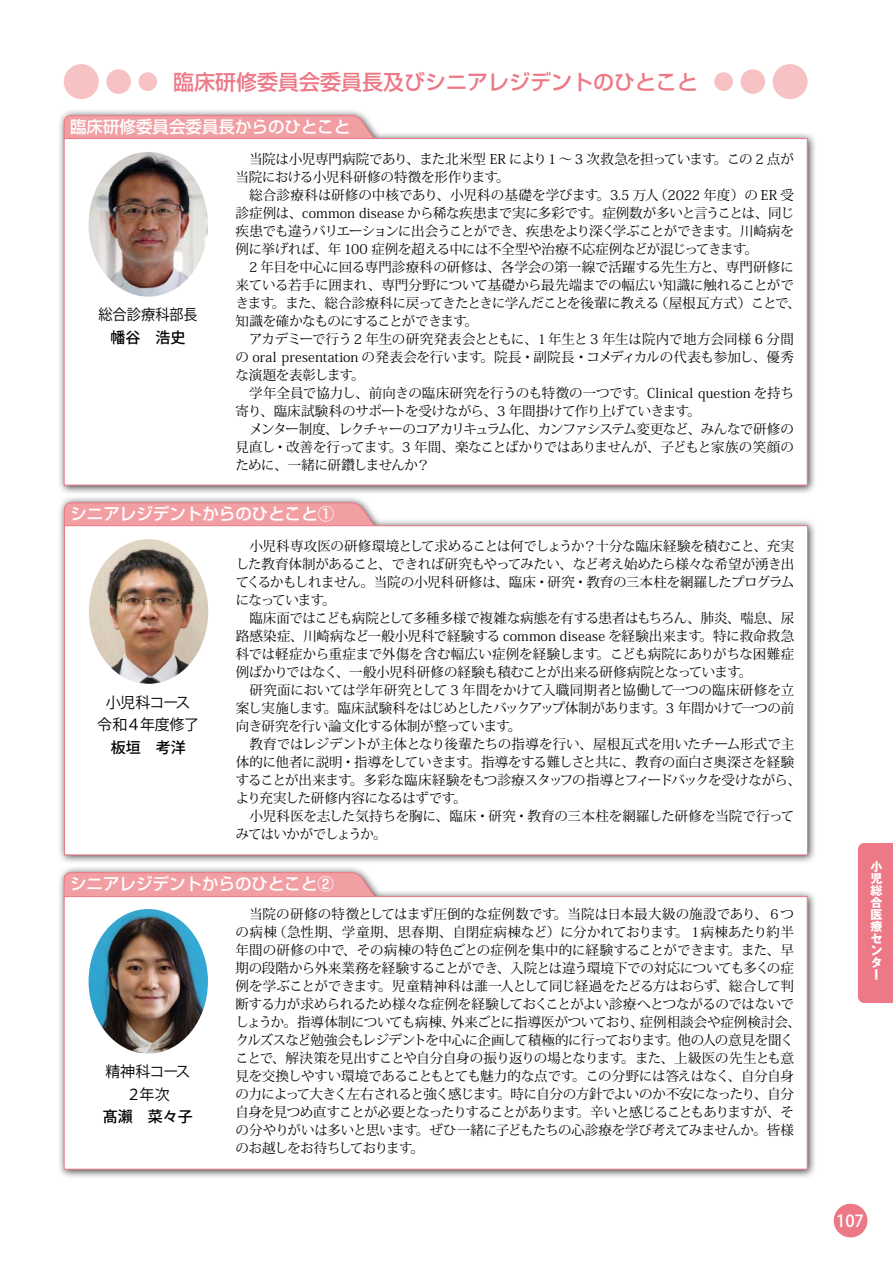
<style>
.page{position:relative;width:893px;height:1263px;background:#fff}
.page>*{position:absolute;margin:0;border:0;box-sizing:border-box;transform-origin:0 0}
.t1{font:500 21px "Shin Go";color:#ed7987}
.t2{font:500 16.5px "Shin Go";color:#fff}
.t3{font:500 16.5px "Koz Go Pro";color:#fff}
.t4{font:500 15px "Koz Go Pro";color:#000}
.t5{font:15px/22.5px "Koz Go Pro";letter-spacing:-.045em;color:#000;text-align:center}
.t6{font:15px/22.5px "Koz Go Pro";letter-spacing:-.055em;color:#000;text-align:center}
.t7{font:15px "Koz Go Pro";letter-spacing:-.015em;color:#000;scale:.95 1}
.t8{font:13.5px/18px "Koz Min Pro";letter-spacing:-.025em;color:#000;text-align:justify}
.t9{font:13.5px/18px "Koz Min Pro";letter-spacing:-.005em;color:#000}
.t10{font:700 12px/12px "Gothic MB101";color:#fff;text-align:justify}
</style>
<div class="page">
<div style="left:834px;top:1204px;width:33px;height:33px;background:#ed7987;border-radius:50%"></div>
<div style="left:858px;top:843px;width:35px;height:160px;background:#ed7987"></div>
<div style="left:57px;top:865px;width:760px;height:314px;background:#000;opacity:.75"></div>
<svg style="left:63px;top:872px;width:315px;height:32px;background:#f09fa5"></svg>
<div style="left:64px;top:896px;width:744px;height:273px;background:#fff;border:1px solid #ed7987"></div>
<img style="left:89px;top:909px;width:119px;height:145px">
<div style="left:57px;top:495px;width:760px;height:370px;background:#000;opacity:.75"></div>
<svg style="left:64px;top:502px;width:314px;height:23px;background:#f09fa4"></svg>
<div style="left:64px;top:525px;width:744px;height:330px;background:#fff;border:1px solid #ed7987"></div>
<img style="left:89px;top:539px;width:119px;height:145px">
<div style="left:57px;top:108px;width:760px;height:387px;background:#000;opacity:.75"></div>
<svg style="left:63px;top:115px;width:315px;height:32px;background:#f09fa4"></svg>
<div style="left:64px;top:138px;width:744px;height:347px;background:#fff;border:1px solid #ed7987"></div>
<img style="left:89px;top:152px;width:119px;height:145px">
<div style="left:64px;top:64px;width:35px;height:35px;background:#f7c2c3;border-radius:50%"></div>
<div style="left:138px;top:72px;width:19px;height:19px;background:#f7c2c3;border-radius:50%"></div>
<div style="left:106px;top:69px;width:25px;height:25px;background:#f7c2c3;border-radius:50%"></div>
<div style="left:773px;top:64px;width:35px;height:35px;background:#f7c2c3;border-radius:50%"></div>
<div style="left:714px;top:72px;width:19px;height:19px;background:#f7c2c3;border-radius:50%"></div>
<div style="left:740px;top:69px;width:25px;height:25px;background:#f7c2c3;border-radius:50%"></div>
<h1 class="t1" style="left:173px;top:68px;width:527px">臨床研修委員会委員長及びシニアレジデントのひとこと</h1>
<p class="t2" style="left:70px;top:116px;width:282px">臨床研修委員会委員長からのひとこと</p>
<p class="t8" style="left:236px;top:149px;width:560px;text-indent:14px">当院は小児専門病院であり、また北米型 ER により1 ～ 3 次救急を担っています。この 2 点が当院における小児科研修の特徴を形作ります。</p>
<p class="t8" style="left:236px;top:185px;width:560px;text-indent:14px">総合診療科は研修の中核であり、小児科の基礎を学びます。3.5 万人（2022 年度）の ER 受診症例は、common disease から稀な疾患まで実に多彩です。症例数が多いと言うことは、同じ疾患でも違うバリエーションに出会うことができ、疾患をより深く学ぶことができます。川崎病を例に挙げれば、年 100 症例を超える中には不全型や治療不応症例などが混じってきます。</p>
<p class="t8" style="left:236px;top:257px;width:567px;text-align:left;text-indent:14px">2 年目を中心に回る専門診療科の研修は、各学会の第一線で活躍する先生方と、専門研修に来ている若手に囲まれ、専門分野について基礎から最先端までの幅広い知識に触れることができます。また、総合診療科に戻ってきたときに学んだことを後輩に教える（屋根瓦方式）ことで、知識を確かなものにすることができます。</p>
<p class="t8" style="left:236px;top:329px;width:560px;text-indent:14px">アカデミーで行う2 年生の研究発表会とともに、1 年生と 3 年生は院内で地方会同様 6 分間の oral presentation の発表会を行います。院長・副院長・コメディカルの代表も参加し、優秀な演題を表彰します。</p>
<p class="t9" style="left:236px;top:383px;width:560px;text-indent:14px">学年全員で協力し、前向きの臨床研究を行うのも特徴の一つです。Clinical question を持ち寄り、臨床試験科のサポートを受けながら、3 年間掛けて作り上げていきます。</p>
<p class="t8" style="left:236px;top:419px;width:560px;text-indent:14px">メンター制度、レクチャーのコアカリキュラム化、カンファシステム変更など、みんなで研修の見直し・改善を行ってます。3 年間、楽なことばかりではありませんが、子どもと家族の笑顔のために、一緒に研鑽しませんか？</p>
<p class="t7" style="left:98px;top:305px;width:106px">総合診療科部長</p>
<p class="t4" style="left:110px;top:328px;width:76px">幡谷　浩史</p>
<p class="t2" style="left:70px;top:503px;width:266px">シニアレジデントからのひとこと①</p>
<p class="t8" style="left:236px;top:537px;width:560px;text-indent:14px">小児科専攻医の研修環境として求めることは何でしょうか？十分な臨床経験を積むこと、充実した教育体制があること、できれば研究もやってみたい、など考え始めたら様々な希望が湧き出てくるかもしれません。当院の小児科研修は、臨床・研究・教育の三本柱を網羅したプログラムになっています。</p>
<p class="t8" style="left:236px;top:609px;width:560px;text-indent:14px">臨床面ではこども病院として多種多様で複雑な病態を有する患者はもちろん、肺炎、喘息、尿路感染症、川崎病など一般小児科で経験する common disease を経験出来ます。特に救命救急科では軽症から重症まで外傷を含む幅広い症例を経験します。こども病院にありがちな困難症例ばかりではなく、一般小児科研修の経験も積むことが出来る研修病院となっています。</p>
<p class="t8" style="left:236px;top:681px;width:560px;text-indent:14px">研究面においては学年研究として 3 年間をかけて入職同期者と協働して一つの臨床研修を立案し実施します。臨床試験科をはじめとしたバックアップ体制があります。3 年間かけて一つの前向き研究を行い論文化する体制が整っています。</p>
<p class="t8" style="left:236px;top:735px;width:567px;text-align:left;text-indent:14px">教育ではレジデントが主体となり後輩たちの指導を行い、屋根瓦式を用いたチーム形式で主体的に他者に説明・指導をしていきます。指導をする難しさと共に、教育の面白さ奥深さを経験することが出来ます。多彩な臨床経験をもつ診療スタッフの指導とフィードバックを受けながら、より充実した研修内容になるはずです。</p>
<p class="t8" style="left:236px;top:807px;width:560px;text-indent:14px">小児科医を志した気持ちを胸に、臨床・研究・教育の三本柱を網羅した研修を当院で行ってみてはいかがでしょうか。</p>
<p class="t5" style="left:97px;top:691px;width:104px">小児科コース令和４年度修了</p>
<p class="t4" style="left:111px;top:737px;width:76px">板垣　考洋</p>
<p class="t2" style="left:70px;top:873px;width:265px">シニアレジデントからのひとこと②</p>
<p class="t8" style="left:236px;top:904px;width:567px;text-align:left;text-indent:14px">当院の研修の特徴としてはまず圧倒的な症例数です。当院は日本最大級の施設であり、６つの病棟（急性期、学童期、思春期、自閉症病棟など）に分かれております。１病棟あたり約半年間の研修の中で、その病棟の特色ごとの症例を集中的に経験することができます。また、早期の段階から外来業務を経験することができ、入院とは違う環境下での対応についても多くの症例を学ぶことができます。児童精神科は誰一人として同じ経過をたどる方はおらず、総合して判断する力が求められるため様々な症例を経験しておくことがよい診療へとつながるのではないでしょうか。指導体制についても病棟、外来ごとに指導医がついており、症例相談会や症例検討会、クルズスなど勉強会もレジデントを中心に企画して積極的に行っております。他の人の意見を聞くことで、解決策を見出すことや自分自身の振り返りの場となります。また、上級医の先生とも意見を交換しやすい環境であることもとても魅力的な点です。この分野には答えはなく、自分自身の力によって大きく左右されると強く感じます。時に自分の方針でよいのか不安になったり、自分自身を見つめ直すことが必要となったりすることがあります。辛いと感じることもありますが、その分やりがいは多いと思います。ぜひ一緒に子どもたちの心診療を学び考えてみませんか。皆様のお越しをお待ちしております。</p>
<p class="t6" style="left:105px;top:1061px;width:87px">精神科コース<br>２年次</p>
<p class="t4" style="left:103px;top:1107px;width:91px">髙瀨　菜々子</p>
<p class="t10" style="left:870px;top:859px;width:13px">小児総合医療センター</p>
<p class="t3" style="left:836px;top:1210px;width:29px">107</p>
</div>
